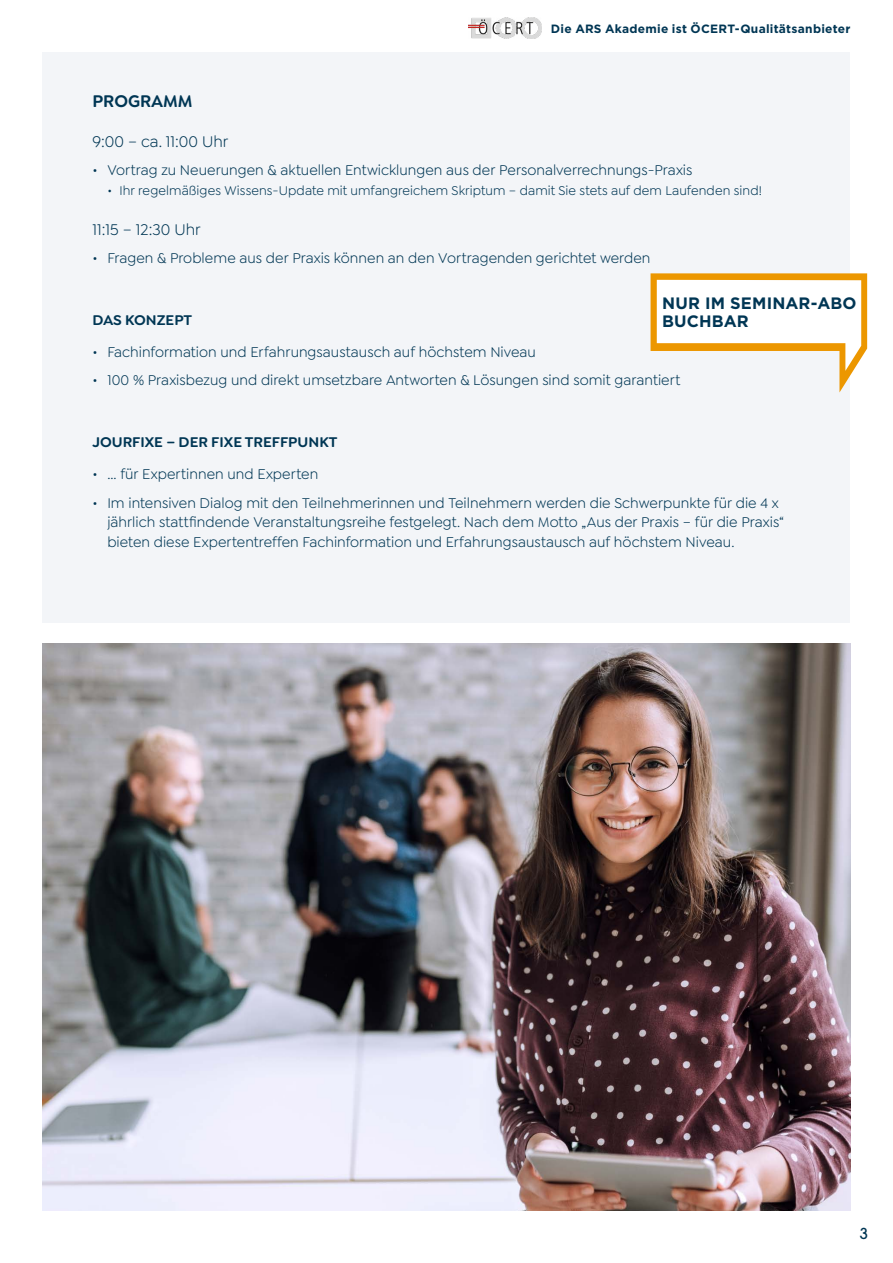
<style>
.page{position:relative;width:893px;height:1263px;background:#fff}
.page>*{position:absolute;margin:0;border:0;box-sizing:border-box;transform-origin:0 0}
.t1{font:600 18px "Goldplay";color:#003654}
.t2{font:16.5px "Goldplay";color:#003654}
.t3{font:700 16.5px/18px "Gotham";letter-spacing:.01em;color:#003654}
.t4{font:15px/19.5px "Goldplay";letter-spacing:.005em;color:#003654}
.t5{font:600 15px "Goldplay";color:#003654}
.t6{font:500 15px "ITC Avant Garde Std";color:#003654}
.t7{font:13.5px "Goldplay";letter-spacing:.005em;color:#003654}
.t8{font:700 12px "Gotham";letter-spacing:.02em;color:#003654}
</style>
<div class="page">
<img style="left:43px;top:643px;width:807px;height:567px">
<div style="left:43px;top:52px;width:807px;height:571px;background:#f3f5f8"></div>
<img style="left:468px;top:17px;width:73px;height:22px">
<svg style="left:651px;top:273px;width:216px;height:119px"></svg>
<p class="t8" style="left:551px;top:21px;width:301px">Die ARS Akademie ist ÖCERT-Qualitätsanbieter</p>
<p class="t1" style="left:92px;top:90px;width:102px">PROGRAMM</p>
<p class="t2" style="left:92px;top:132px;width:137px">9:00 – ca. 11:00 Uhr</p>
<p class="t4" style="left:92px;top:160px;width:602px">• Vortrag zu Neuerungen &amp; aktuellen Entwicklungen aus der Personalverrechnungs-Praxis</p>
<p class="t7" style="left:107px;top:183px;width:656px">• Ihr regelmäßiges Wissens-Update mit umfangreichem Skriptum – damit Sie stets auf dem Laufenden sind!</p>
<p class="t2" style="left:92px;top:220px;width:110px">11:15 – 12:30 Uhr</p>
<p class="t4" style="left:92px;top:248px;width:560px">• Fragen &amp; Probleme aus der Praxis können an den Vortragenden gerichtet werden</p>
<p class="t3" style="left:662px;top:294px;width:196px">NUR IM SEMINAR-ABO<br>BUCHBAR</p>
<p class="t5" style="left:92px;top:311px;width:101px">DAS KONZEPT</p>
<p class="t4" style="left:92px;top:343px;width:445px">• Fachinformation und Erfahrungsaustausch auf höchstem Niveau</p>
<p class="t4" style="left:92px;top:371px;width:589px">• 100 % Praxisbezug und direkt umsetzbare Antworten &amp; Lösungen sind somit garantiert</p>
<p class="t5" style="left:92px;top:433px;width:247px">JOURFIXE – DER FIXE TREFFPUNKT</p>
<p class="t4" style="left:92px;top:465px;width:227px">• ... für Expertinnen und Experten</p>
<p class="t4" style="left:107px;top:493px;width:678px;text-indent:-15px">• Im intensiven Dialog mit den Teilnehmerinnen und Teilnehmern werden die Schwerpunkte für die 4 x jährlich stattfindende Veranstaltungsreihe festgelegt. Nach dem Motto „Aus der Praxis – für die Praxis“ bieten diese Expertentreffen Fachinformation und Erfahrungsaustausch auf höchstem Niveau.</p>
<p class="t6" style="left:860px;top:1224px;width:10px">3</p>
</div>
